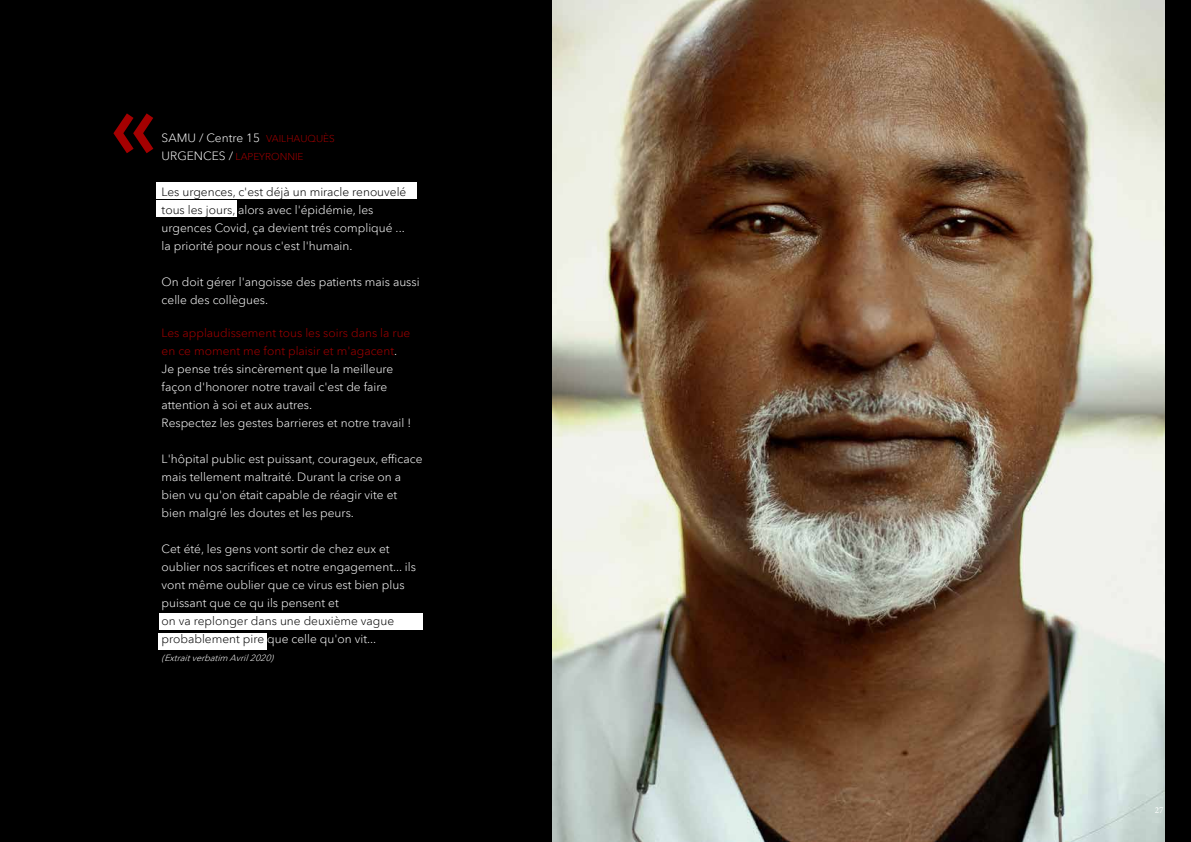
<style>
.page{position:relative;width:1191px;height:842px;background:#fff}
.page>*{position:absolute;margin:0;border:0;box-sizing:border-box;transform-origin:0 0}
.t1{font:300 12px/18px "Avenir Next LT Pro";color:#fff}
.t2{font:300 12px/18px "Avenir Next LT Pro";color:#000}
.t3{font:300 10px "Avenir Next LT Pro";color:#a40001}
.t4{font:9.1px "Minion Pro";color:#fff}
.t5{font:italic 300 9px "Avenir Next LT Pro";color:#fff}
.s1{font-size:10px;color:#a40001}
.s2{font-size:12px;color:#fff}
.s3{color:#000}
.s4{color:#a40001}
.s5{color:#fff}
</style>
<div class="page">
<div style="left:0;top:0;width:595px;height:842px;background:#000"></div>
<div style="left:156px;top:183px;width:261px;height:16px;background:#fff"></div>
<div style="left:156px;top:201px;width:80px;height:16px;background:#fff"></div>
<div style="left:159px;top:614px;width:263px;height:16px;background:#fff"></div>
<div style="left:159px;top:633px;width:108px;height:16px;background:#fff"></div>
<div style="left:595px;top:0;width:596px;height:842px;background:#000"></div>
<img style="left:553px;top:0;width:611px;height:842px">
<svg style="left:113px;top:113px;width:40px;height:40px"></svg>
<p class="t1" style="left:162px;top:129px;width:175px">SAMU / Centre 15 <span class="s1">VAILHAUQUÈS</span></p>
<p class="t3" style="left:162px;top:151px;width:143px"><span class="s2">URGENCES /</span> LAPEYRONNIE</p>
<p class="t1" style="left:162px;top:183px;width:246px"><span class="s3">Les urgences, c'est déjà un miracle renouvelé tous les jours,</span> alors avec l'épidémie, les urgences Covid, ça devient trés compliqué ... la priorité pour nous c'est l'humain.</p>
<p class="t1" style="left:162px;top:273px;width:259px">On doit gérer l'angoisse des patients mais aussi celle des collègues.</p>
<p class="t1" style="left:162px;top:324px;width:251px"><span class="s4">Les applaudissement tous les soirs dans la rue en ce moment me font plaisir et m'agacent</span>.<br>Je pense trés sincèrement que la meilleure façon d'honorer notre travail c'est de faire attention à soi et aux autres.<br>Respectez les gestes barrieres et notre travail !</p>
<p class="t1" style="left:162px;top:450px;width:262px">L'hôpital public est puissant, courageux, efficace mais tellement maltraité. Durant la crise on a bien vu qu'on était capable de réagir vite et bien malgré les doutes et les peurs.</p>
<p class="t1" style="left:162px;top:540px;width:256px">Cet été, les gens vont sortir de chez eux et oublier nos sacrifices et notre engagement... ils vont même oublier que ce virus est bien plus puissant que ce qu ils pensent et</p>
<p class="t2" style="left:162px;top:612px;width:234px">on va replonger dans une deuxième vague probablement pire <span class="s5">que celle qu'on vit...</span></p>
<p class="t5" style="left:162px;top:652px;width:116px">(Extraitverbatim Avril2020)</p>
<p class="t4" style="left:1154px;top:804px;width:10px">27</p>
</div>
